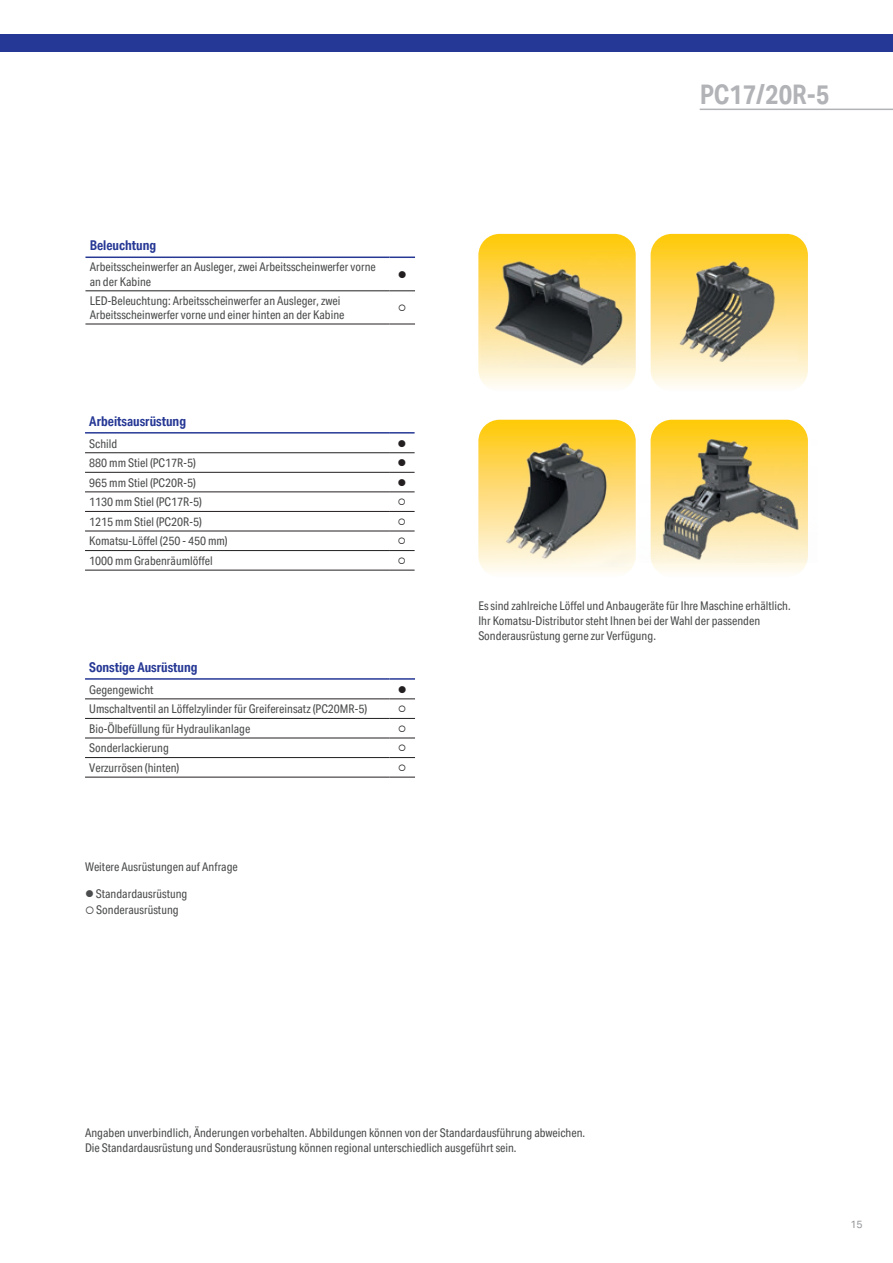
<style>
.page{position:relative;width:893px;height:1263px;background:#fff}
.page>*{position:absolute;margin:0;border:0;box-sizing:border-box;transform-origin:0 0}
.t1{font:700 27px "Aktiv Grotesk Cd";color:#b2b3b7}
.t2{font:700 13.5px "Aktiv Grotesk Cd";color:#263895}
.t3{font:12px/15px "Aktiv Grotesk Cd";color:#4b4c4d}
.t4{font:12px "Wingdings";color:#231f20}
.t5{font:10.5px "Aktiv Grotesk";color:#939598}
</style>
<div class="page">
<svg style="left:478px;top:234px;width:158px;height:153px"></svg>
<svg style="left:651px;top:234px;width:157px;height:153px"></svg>
<svg style="left:478px;top:420px;width:158px;height:153px"></svg>
<svg style="left:652px;top:420px;width:155px;height:153px"></svg>
<img style="left:481px;top:252px;width:155px;height:116px">
<img style="left:650px;top:429px;width:158px;height:134px">
<img style="left:661px;top:258px;width:137px;height:103px">
<img style="left:478px;top:437px;width:158px;height:129px">
<hr style="left:85px;top:452px;width:304px;height:1px;background:#231f20">
<hr style="left:85px;top:472px;width:304px;height:1px;background:#231f20">
<svg style="left:389px;top:472px;width:26px;height:1px"></svg>
<hr style="left:85px;top:491px;width:304px;height:1px;background:#231f20">
<svg style="left:389px;top:491px;width:26px;height:1px"></svg>
<hr style="left:85px;top:511px;width:304px;height:1px;background:#231f20">
<svg style="left:389px;top:511px;width:26px;height:1px"></svg>
<hr style="left:85px;top:531px;width:304px;height:1px;background:#231f20">
<hr style="left:85px;top:550px;width:304px;height:1px;background:#231f20">
<svg style="left:389px;top:550px;width:26px;height:1px"></svg>
<svg style="left:389px;top:570px;width:26px;height:1px"></svg>
<svg style="left:389px;top:531px;width:26px;height:1px"></svg>
<hr style="left:85px;top:570px;width:304px;height:1px;background:#231f20">
<hr style="left:85px;top:432px;width:304px;height:2px;background:#263895">
<hr style="left:389px;top:432px;width:26px;height:2px;background:#263895">
<svg style="left:389px;top:452px;width:26px;height:1px"></svg>
<hr style="left:85px;top:698px;width:304px;height:1px;background:#231f20">
<svg style="left:389px;top:698px;width:26px;height:1px"></svg>
<hr style="left:85px;top:718px;width:304px;height:1px;background:#231f20">
<svg style="left:389px;top:718px;width:26px;height:1px"></svg>
<hr style="left:85px;top:738px;width:304px;height:1px;background:#231f20">
<svg style="left:389px;top:738px;width:26px;height:1px"></svg>
<hr style="left:85px;top:757px;width:304px;height:1px;background:#231f20">
<hr style="left:85px;top:777px;width:304px;height:1px;background:#231f20">
<svg style="left:389px;top:757px;width:26px;height:1px"></svg>
<svg style="left:389px;top:777px;width:26px;height:1px"></svg>
<hr style="left:85px;top:678px;width:304px;height:2px;background:#263895">
<hr style="left:389px;top:678px;width:26px;height:2px;background:#263895">
<hr style="left:85px;top:324px;width:304px;height:1px;background:#231f20">
<svg style="left:389px;top:290px;width:26px;height:1px"></svg>
<svg style="left:389px;top:324px;width:26px;height:1px"></svg>
<hr style="left:85px;top:290px;width:304px;height:1px;background:#231f20">
<hr style="left:85px;top:256px;width:304px;height:2px;background:#263895">
<hr style="left:389px;top:256px;width:26px;height:2px;background:#263895">
<hr style="left:700px;top:109px;width:193px;height:1px;background:#b2b3b7">
<div style="left:0;top:34px;width:893px;height:17px;background:#263895"></div>
<p class="t2" style="left:90px;top:238px;width:68px">Beleuchtung</p>
<p class="t3" style="left:90px;top:260px;width:288px;line-height:14.4px">Arbeitsscheinwerfer an Ausleger, zwei Arbeitsscheinwerfer vorne an der Kabine</p>
<p class="t4" style="left:398px;top:268px;width:10px">●</p>
<p class="t3" style="left:90px;top:293px;width:256px;line-height:14.4px">LED-Beleuchtung: Arbeitsscheinwerfer an Ausleger, zwei<br>Arbeitsscheinwerfer vorne und einer hinten an der Kabine</p>
<p class="t2" style="left:89px;top:413px;width:98px">Arbeitsausrüstung</p>
<p class="t3" style="left:89px;top:436px;width:30px">Schild</p>
<p class="t4" style="left:397px;top:437px;width:10px">●</p>
<p class="t3" style="left:89px;top:456px;width:108px">880 mm Stiel (PC17R-5)</p>
<p class="t4" style="left:397px;top:456px;width:10px">●</p>
<p class="t3" style="left:89px;top:475px;width:108px">965 mm Stiel (PC20R-5)</p>
<p class="t4" style="left:397px;top:476px;width:10px">●</p>
<p class="t3" style="left:89px;top:495px;width:114px">1130 mm Stiel (PC17R-5)</p>
<p class="t3" style="left:89px;top:514px;width:114px">1215 mm Stiel (PC20R-5)</p>
<p class="t3" style="left:89px;top:534px;width:140px">Komatsu-Löffel (250 - 450 mm)</p>
<p class="t3" style="left:89px;top:553px;width:125px">1000 mm Grabenräumlöffel</p>
<p class="t2" style="left:89px;top:659px;width:110px">Sonstige Ausrüstung</p>
<p class="t3" style="left:89px;top:682px;width:66px">Gegengewicht</p>
<p class="t4" style="left:398px;top:683px;width:10px">●</p>
<p class="t3" style="left:89px;top:702px;width:279px">Umschaltventil an Löffelzylinder für Greifereinsatz (PC20MR-5)</p>
<p class="t3" style="left:89px;top:721px;width:162px">Bio-Ölbefüllung für Hydraulikanlage</p>
<p class="t3" style="left:89px;top:741px;width:81px">Sonderlackierung</p>
<p class="t3" style="left:89px;top:760px;width:91px">Verzurrösen (hinten)</p>
<p class="t3" style="left:85px;top:859px;width:154px">Weitere Ausrüstungen auf Anfrage</p>
<p class="t3" style="left:85px;top:886px;width:104px">● Standardausrüstung</p>
<p class="t3" style="left:85px;top:902px;width:95px">○ Sonderausrüstung</p>
<h1 class="t1" style="left:700px;top:79px;width:131px">PC17/20R-5</h1>
<p class="t3" style="left:478px;top:598px;width:314px">Es sind zahlreiche Löffel und Anbaugeräte für Ihre Maschine erhältlich.<br>Ihr Komatsu-Distributor steht Ihnen bei der Wahl der passenden<br>Sonderausrüstung gerne zur Verfügung.</p>
<p class="t3" style="left:85px;top:1126px;width:502px">Angaben unverbindlich, Änderungen vorbehalten. Abbildungen können von der Standardausführung abweichen.<br>Die Standardausrüstung und Sonderausrüstung können regional unterschiedlich ausgeführt sein.</p>
<p class="t5" style="left:850px;top:1218px;width:14px">15</p>
</div>
